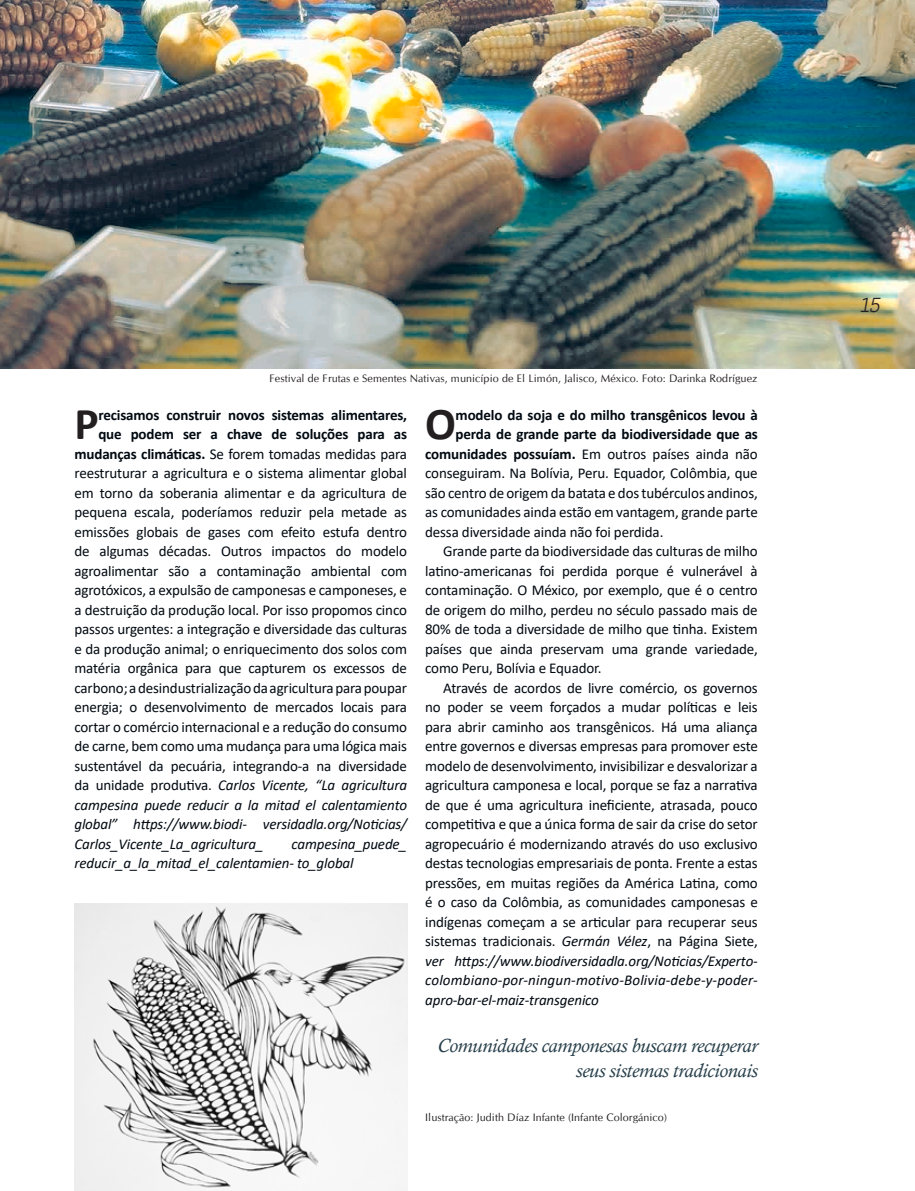
<style>
.page{position:relative;width:915px;height:1191px;background:#fff}
.page>*{position:absolute;margin:0;border:0;box-sizing:border-box;transform-origin:0 0}
.t1{font:700 45.75px "Calibri";color:#231f20}
.t2{font:italic 300 21px "Brix Slab";color:#231f20}
.t3{font:italic 19.5px/25.5px "Calisto";letter-spacing:-.01em;color:#273f4a;text-align:right}
.t4{font:15px "Calibri";letter-spacing:-.01em;color:#000911}
.t5{font:italic 15px/19.5px "Calibri";letter-spacing:-.01em;color:#000911}
.t6{font:700 15px "Calibri";letter-spacing:-.01em;color:#000911}
.t7{font:italic 15px "Calibri";letter-spacing:.01em;color:#000911}
.t8{font:10.8px "CG Omega";letter-spacing:.01em;color:#231f20}
.s1{font-weight:700}
.s2{font-style:normal}
.s3{font-style:italic}
</style>
<div class="page">
<img style="left:0;top:0;width:914px;height:368px">
<img style="left:74px;top:904px;width:333px;height:287px">
<p class="t8" style="left:269px;top:372px;width:489px">Festival de Frutas e Sementes Nativas, município de El Limón, Jalisco, México. Foto: Darinka Rodríguez</p>
<h1 class="t1" style="left:74px;top:392px;width:26px">P</h1>
<p class="t6" style="left:98px;top:404px;width:310px">recisamos construir novos sistemas alimentares,</p>
<p class="t6" style="left:98px;top:424px;width:310px">que podem ser a chave de soluções para as</p>
<p class="t4" style="left:74px;top:443px;width:334px"><span class="s1">mudanças climáticas.</span> Se forem tomadas medidas para</p>
<p class="t4" style="left:74px;top:463px;width:334px">reestruturar a agricultura e o sistema alimentar global</p>
<p class="t4" style="left:74px;top:482px;width:334px">em torno da soberania alimentar e da agricultura de</p>
<p class="t4" style="left:74px;top:502px;width:334px">pequena escala, poderíamos reduzir pela metade as</p>
<p class="t4" style="left:74px;top:521px;width:334px">emissões globais de gases com efeito estufa dentro</p>
<p class="t4" style="left:74px;top:541px;width:334px">de algumas décadas. Outros impactos do modelo</p>
<p class="t4" style="left:74px;top:560px;width:334px">agroalimentar são a contaminação ambiental com</p>
<p class="t4" style="left:74px;top:580px;width:334px">agrotóxicos, a expulsão de camponesas e camponeses, e</p>
<p class="t4" style="left:74px;top:599px;width:334px">a destruição da produção local. Por isso propomos cinco</p>
<p class="t4" style="left:74px;top:619px;width:334px">passos urgentes: a integração e diversidade das culturas</p>
<p class="t4" style="left:74px;top:638px;width:334px">e da produção animal; o enriquecimento dos solos com</p>
<p class="t4" style="left:74px;top:658px;width:334px">matéria orgânica para que capturem os excessos de</p>
<p class="t4" style="left:74px;top:677px;width:334px">carbono; a desindustrialização da agricultura para poupar</p>
<p class="t4" style="left:74px;top:697px;width:334px">energia; o desenvolvimento de mercados locais para</p>
<p class="t4" style="left:74px;top:716px;width:334px">cortar o comércio internacional e a redução do consumo</p>
<p class="t4" style="left:74px;top:736px;width:334px">de carne, bem como uma mudança para uma lógica mais</p>
<p class="t4" style="left:74px;top:755px;width:334px">sustentável da pecuária, integrando-a na diversidade</p>
<p class="t5" style="left:74px;top:775px;width:334px"><span class="s2">da unidade produtiva.</span> Carlos Vicente, “La agricultura</p>
<p class="t5" style="left:74px;top:794px;width:334px">campesina puede reducir a la mitad el calentamiento</p>
<p class="t5" style="left:74px;top:814px;width:334px">global” https://www.biodi- versidadla.org/Noticias/</p>
<p class="t5" style="left:74px;top:833px;width:191px">Carlos_Vicente_La_agricultura_</p>
<p class="t5" style="left:74px;top:833px;width:334px;text-indent:217px">campesina_puede_ reducir_a_la_mitad_el_calentamien- to_global</p>
<h1 class="t1" style="left:425px;top:392px;width:32px">O</h1>
<p class="t6" style="left:455px;top:404px;width:304px">modelo da soja e do milho transgênicos levou à</p>
<p class="t6" style="left:455px;top:424px;width:304px">perda de grande parte da biodiversidade que as</p>
<p class="t4" style="left:425px;top:443px;width:334px"><span class="s1">comunidades possuíam.</span> Em outros países ainda não</p>
<p class="t4" style="left:425px;top:463px;width:334px">conseguiram. Na Bolívia, Peru. Equador, Colômbia, que</p>
<p class="t4" style="left:425px;top:482px;width:334px">são centro de origem da batata e dos tubérculos andinos,</p>
<p class="t4" style="left:425px;top:502px;width:334px">as comunidades ainda estão em vantagem, grande parte</p>
<p class="t4" style="left:425px;top:521px;width:240px">dessa diversidade ainda não foi perdida.</p>
<p class="t4" style="left:443px;top:541px;width:316px">Grande parte da biodiversidade das culturas de milho</p>
<p class="t4" style="left:425px;top:560px;width:334px">latino-americanas foi perdida porque é vulnerável à</p>
<p class="t4" style="left:425px;top:580px;width:334px">contaminação. O México, por exemplo, que é o centro</p>
<p class="t4" style="left:425px;top:599px;width:334px">de origem do milho, perdeu no século passado mais de</p>
<p class="t4" style="left:425px;top:619px;width:334px">80% de toda a diversidade de milho que tinha. Existem</p>
<p class="t4" style="left:425px;top:638px;width:334px">países que ainda preservam uma grande variedade,</p>
<p class="t4" style="left:425px;top:658px;width:178px">como Peru, Bolívia e Equador.</p>
<p class="t4" style="left:443px;top:677px;width:316px">Através de acordos de livre comércio, os governos</p>
<p class="t4" style="left:425px;top:697px;width:334px">no poder se veem forçados a mudar políticas e leis</p>
<p class="t4" style="left:425px;top:716px;width:334px">para abrir caminho aos transgênicos. Há uma aliança</p>
<p class="t4" style="left:425px;top:736px;width:334px">entre governos e diversas empresas para promover este</p>
<p class="t4" style="left:425px;top:755px;width:334px">modelo de desenvolvimento, invisibilizar e desvalorizar a</p>
<p class="t4" style="left:425px;top:775px;width:334px">agricultura camponesa e local, porque se faz a narrativa</p>
<p class="t4" style="left:425px;top:794px;width:334px">de que é uma agricultura ineficiente, atrasada, pouco</p>
<p class="t4" style="left:425px;top:814px;width:334px">competitiva e que a única forma de sair da crise do setor</p>
<p class="t4" style="left:425px;top:833px;width:334px">agropecuário é modernizando através do uso exclusivo</p>
<p class="t4" style="left:425px;top:853px;width:334px">destas tecnologias empresariais de ponta. Frente a estas</p>
<p class="t4" style="left:425px;top:872px;width:334px">pressões, em muitas regiões da América Latina, como</p>
<p class="t4" style="left:425px;top:892px;width:334px">é o caso da Colômbia, as comunidades camponesas e</p>
<p class="t4" style="left:425px;top:911px;width:334px">indígenas começam a se articular para recuperar seus</p>
<p class="t4" style="left:425px;top:931px;width:334px">sistemas tradicionais. <span class="s3">Germán Vélez</span>, na Página Siete,</p>
<p class="t5" style="left:425px;top:950px;width:334px">ver https://www.biodiversidadla.org/Noticias/Experto-</p>
<p class="t7" style="left:425px;top:969px;width:334px">colombiano-por-ningun-motivo-Bolivia-debe-y-poder-</p>
<p class="t5" style="left:425px;top:989px;width:175px">apro-bar-el-maiz-transgenico</p>
<h3 class="t3" style="left:437px;top:1032px;width:322px">Comunidades camponesas buscam recuperar seus sistemas tradicionais</h3>
<p class="t8" style="left:425px;top:1111px;width:243px">Ilustração: Judith Díaz Infante (Infante Colorgánico)</p>
<h2 class="t2" style="left:860px;top:291px;width:22px">15</h2>
</div>
